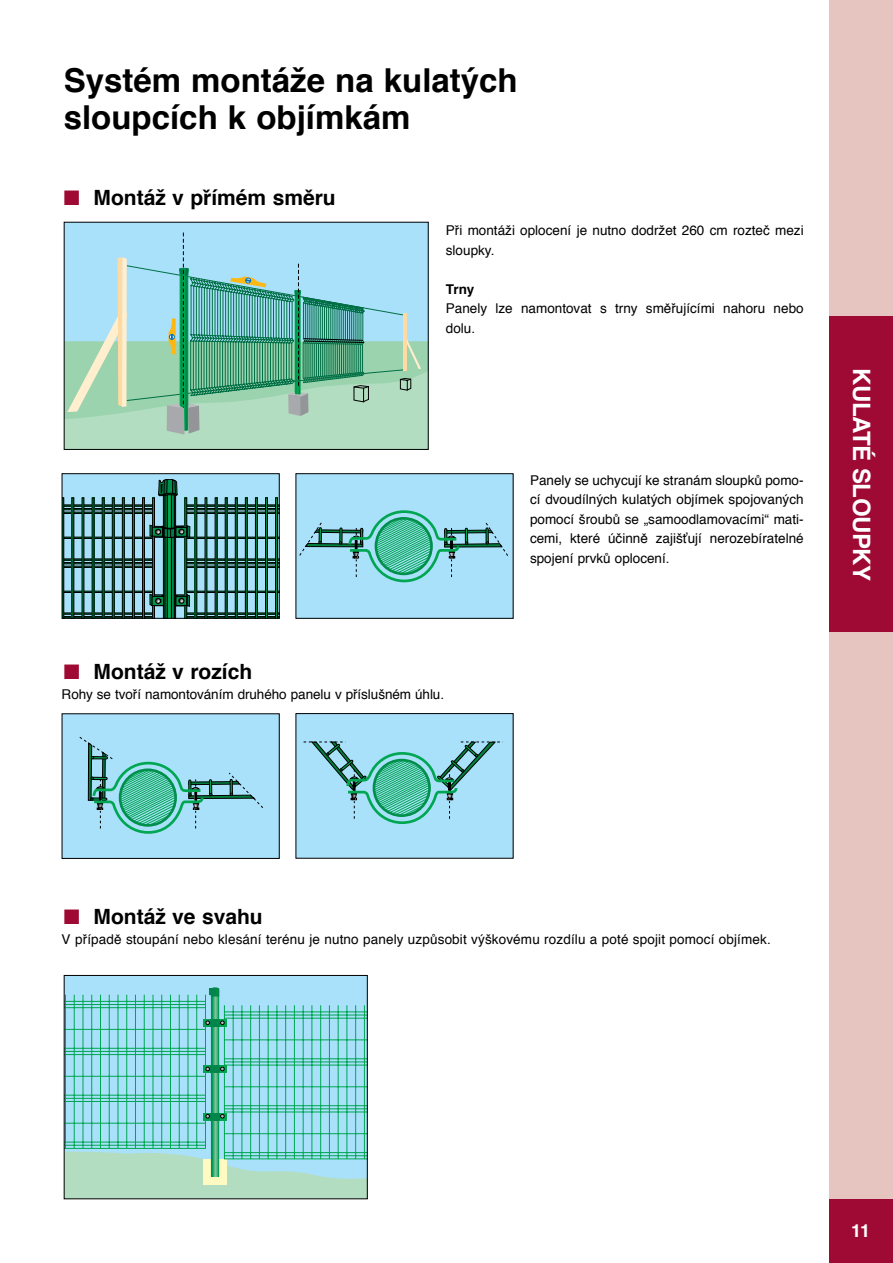
<style>
.page{position:relative;width:893px;height:1263px;background:#fff}
.page>*{position:absolute;margin:0;border:0;box-sizing:border-box;transform-origin:0 0}
.t1{font:700 33px/37.5px "Helvetica";color:#000}
.t2{font:700 24px "Helvetica";letter-spacing:-.02em;color:#fff}
.t3{font:700 21px "Helvetica";color:#000}
.t4{font:700 18px "Helvetica";color:#fff}
.t5{font:13.5px/19.5px "Helvetica";color:#000}
.t6{font:700 13.5px "Helvetica";color:#000}
.s1{color:#9e0a34}
</style>
<div class="page">
<div style="left:829px;top:0;width:64px;height:1263px;background:#e6c4c0"></div>
<div style="left:829px;top:316px;width:64px;height:315px;background:#9e0a34"></div>
<div style="left:829px;top:1199px;width:64px;height:64px;background:#9e0a34"></div>
<div style="left:64px;top:222px;width:364px;height:227px;background:#aae1fa"></div>
<svg style="left:66px;top:233px;width:361px;height:215px"></svg>
<div style="left:64px;top:222px;width:365px;height:228px;border:1px solid #000"></div>
<svg style="left:66px;top:977px;width:300px;height:172px;background:#a1ddf1"></svg>
<svg style="left:66px;top:1149px;width:300px;height:48px;background:#aeddce"></svg>
<div style="left:203px;top:1159px;width:24px;height:25px;background:#fffac2"></div>
<svg style="left:211px;top:996px;width:8px;height:181px"></svg>
<hr style="left:64px;top:1001px;width:142px;height:1px;background:#00a651">
<hr style="left:64px;top:1004px;width:142px;height:1px;background:#00a651">
<hr style="left:64px;top:1007px;width:142px;height:1px;background:#00a651">
<hr style="left:64px;top:1029px;width:142px;height:1px;background:#00a651">
<hr style="left:64px;top:1048px;width:142px;height:1px;background:#00a651">
<hr style="left:64px;top:1051px;width:142px;height:1px;background:#00a651">
<hr style="left:64px;top:1054px;width:142px;height:1px;background:#00a651">
<hr style="left:64px;top:1076px;width:142px;height:1px;background:#00a651">
<hr style="left:64px;top:1095px;width:142px;height:1px;background:#00a651">
<hr style="left:64px;top:1098px;width:142px;height:1px;background:#00a651">
<hr style="left:64px;top:1101px;width:142px;height:1px;background:#00a651">
<hr style="left:64px;top:1123px;width:142px;height:1px;background:#00a651">
<hr style="left:64px;top:1142px;width:142px;height:1px;background:#00a651">
<hr style="left:64px;top:1145px;width:142px;height:1px;background:#00a651">
<hr style="left:64px;top:1148px;width:142px;height:1px;background:#00a651">
<hr style="left:74px;top:995px;width:1px;height:153px;background:#00a651">
<hr style="left:83px;top:995px;width:1px;height:153px;background:#00a651">
<hr style="left:91px;top:995px;width:1px;height:153px;background:#00a651">
<hr style="left:100px;top:995px;width:1px;height:153px;background:#00a651">
<hr style="left:109px;top:995px;width:1px;height:153px;background:#00a651">
<hr style="left:118px;top:995px;width:1px;height:153px;background:#00a651">
<hr style="left:126px;top:995px;width:1px;height:153px;background:#00a651">
<hr style="left:135px;top:995px;width:1px;height:153px;background:#00a651">
<hr style="left:144px;top:995px;width:1px;height:153px;background:#00a651">
<hr style="left:153px;top:995px;width:1px;height:153px;background:#00a651">
<hr style="left:161px;top:995px;width:1px;height:153px;background:#00a651">
<hr style="left:170px;top:995px;width:1px;height:153px;background:#00a651">
<hr style="left:179px;top:995px;width:1px;height:153px;background:#00a651">
<hr style="left:188px;top:995px;width:1px;height:153px;background:#00a651">
<hr style="left:196px;top:995px;width:1px;height:153px;background:#00a651">
<hr style="left:205px;top:995px;width:1px;height:153px;background:#00a651">
<hr style="left:224px;top:1011px;width:143px;height:1px;background:#00a651">
<hr style="left:224px;top:1015px;width:143px;height:1px;background:#00a651">
<hr style="left:224px;top:1018px;width:143px;height:1px;background:#00a651">
<hr style="left:224px;top:1039px;width:143px;height:1px;background:#00a651">
<hr style="left:224px;top:1058px;width:143px;height:1px;background:#00a651">
<hr style="left:224px;top:1061px;width:143px;height:1px;background:#00a651">
<hr style="left:224px;top:1065px;width:143px;height:1px;background:#00a651">
<hr style="left:224px;top:1086px;width:143px;height:1px;background:#00a651">
<hr style="left:224px;top:1105px;width:143px;height:1px;background:#00a651">
<hr style="left:224px;top:1108px;width:143px;height:1px;background:#00a651">
<hr style="left:224px;top:1111px;width:143px;height:1px;background:#00a651">
<hr style="left:224px;top:1133px;width:143px;height:1px;background:#00a651">
<hr style="left:224px;top:1152px;width:143px;height:1px;background:#00a651">
<hr style="left:224px;top:1155px;width:143px;height:1px;background:#00a651">
<hr style="left:224px;top:1158px;width:143px;height:1px;background:#00a651">
<hr style="left:390px;top:1005px;width:1px;height:153px;background:#00a651">
<hr style="left:382px;top:1005px;width:1px;height:153px;background:#00a651">
<hr style="left:373px;top:1005px;width:1px;height:153px;background:#00a651">
<hr style="left:364px;top:1005px;width:1px;height:153px;background:#00a651">
<hr style="left:355px;top:1005px;width:1px;height:153px;background:#00a651">
<hr style="left:347px;top:1005px;width:1px;height:153px;background:#00a651">
<hr style="left:338px;top:1005px;width:1px;height:153px;background:#00a651">
<hr style="left:329px;top:1005px;width:1px;height:153px;background:#00a651">
<hr style="left:320px;top:1005px;width:1px;height:153px;background:#00a651">
<hr style="left:312px;top:1005px;width:1px;height:153px;background:#00a651">
<hr style="left:303px;top:1005px;width:1px;height:153px;background:#00a651">
<hr style="left:294px;top:1005px;width:1px;height:153px;background:#00a651">
<hr style="left:285px;top:1005px;width:1px;height:153px;background:#00a651">
<hr style="left:277px;top:1005px;width:1px;height:153px;background:#00a651">
<hr style="left:268px;top:1005px;width:1px;height:153px;background:#00a651">
<hr style="left:259px;top:1005px;width:1px;height:153px;background:#00a651">
<hr style="left:250px;top:1005px;width:1px;height:153px;background:#00a651">
<hr style="left:242px;top:1005px;width:1px;height:153px;background:#00a651">
<hr style="left:233px;top:1005px;width:1px;height:153px;background:#00a651">
<hr style="left:224px;top:1005px;width:1px;height:153px;background:#00a651">
<svg style="left:210px;top:987px;width:9px;height:9px"></svg>
<svg style="left:204px;top:1019px;width:23px;height:7px"></svg>
<svg style="left:204px;top:1066px;width:23px;height:7px"></svg>
<svg style="left:204px;top:1113px;width:23px;height:7px"></svg>
<div style="left:210px;top:1019px;width:10px;height:7px;background:#00854a"></div>
<div style="left:210px;top:1065px;width:10px;height:8px;background:#00854a"></div>
<div style="left:210px;top:1113px;width:10px;height:7px;background:#00854a"></div>
<svg style="left:206px;top:1020px;width:4px;height:5px"></svg>
<svg style="left:220px;top:1020px;width:5px;height:5px"></svg>
<svg style="left:206px;top:1067px;width:4px;height:4px"></svg>
<svg style="left:220px;top:1067px;width:5px;height:4px"></svg>
<svg style="left:206px;top:1114px;width:4px;height:4px"></svg>
<svg style="left:220px;top:1114px;width:5px;height:4px"></svg>
<div style="left:64px;top:975px;width:304px;height:224px;border:1px solid #000"></div>
<div style="left:296px;top:474px;width:217px;height:144px;background:#aae1fa"></div>
<svg style="left:300px;top:510px;width:208px;height:73px"></svg>
<div style="left:375px;top:517px;width:58px;height:58px;border:3px solid #00904c;border-radius:50%"></div>
<div style="left:296px;top:473px;width:217px;height:146px;border:1px solid #000"></div>
<div style="left:62px;top:474px;width:217px;height:144px;background:#aae1fa"></div>
<svg style="left:64px;top:479px;width:214px;height:138px"></svg>
<div style="left:62px;top:473px;width:218px;height:146px;border:1px solid #000"></div>
<div style="left:62px;top:714px;width:217px;height:144px;background:#aae1fa"></div>
<svg style="left:79px;top:737px;width:184px;height:97px"></svg>
<div style="left:119px;top:768px;width:58px;height:59px;border:3px solid #00904c;border-radius:50%"></div>
<div style="left:62px;top:713px;width:218px;height:146px;border:1px solid #000"></div>
<div style="left:296px;top:714px;width:217px;height:144px;background:#aae1fa"></div>
<svg style="left:304px;top:741px;width:199px;height:83px"></svg>
<div style="left:373px;top:759px;width:58px;height:58px;border:3px solid #00904c;border-radius:50%"></div>
<div style="left:296px;top:713px;width:217px;height:146px;border:1px solid #000"></div>
<h1 class="t1" style="left:64px;top:60px;width:455px">Systém montáže na kulatých sloupcích k objímkám</h1>
<h3 class="t3" style="left:64px;top:179px;width:273px"><span class="s1">■</span> Montáž v přímém směru</h3>
<h3 class="t3" style="left:64px;top:653px;width:190px"><span class="s1">■</span> M ontáž v rozích</h3>
<p class="t5" style="left:446px;top:220px;width:359px">Při montáži oplocení je nutno dodržet 260 cm rozteč mezi sloupky.</p>
<p class="t6" style="left:446px;top:277px;width:30px">Trny</p>
<p class="t5" style="left:446px;top:298px;width:359px">Panely lze namontovat s trny směřujícími nahoru nebo dolu.</p>
<p class="t5" style="left:530px;top:470px;width:275px;text-align:justify">Panely se uchycují ke stranám sloupků pomo&shy;cí dvoudílných kulatých objímek spojovaných pomocí šroubů se „samoodlamovacími“ mati&shy;cemi, které účinně zajišťují nerozebíratelné spojení prvků oplocení.</p>
<p class="t5" style="left:62px;top:685px;width:384px">Rohy se tvoří namontováním druhého panelu v příslušném úhlu.</p>
<h2 class="t2" style="left:883px;top:368px;width:214px;rotate:90deg">Kulaté sloupky</h2>
<h3 class="t3" style="left:64px;top:898px;width:200px"><span class="s1">■</span> Montáž ve svahu</h3>
<p class="t5" style="left:62px;top:929px;width:711px">V případě stoupání nebo klesání terénu je nutno panely uzpůsobit výškovému rozdílu a poté spojit pomocí objímek.</p>
<h3 class="t4" style="left:851px;top:1214px;width:21px">11</h3>
</div>
